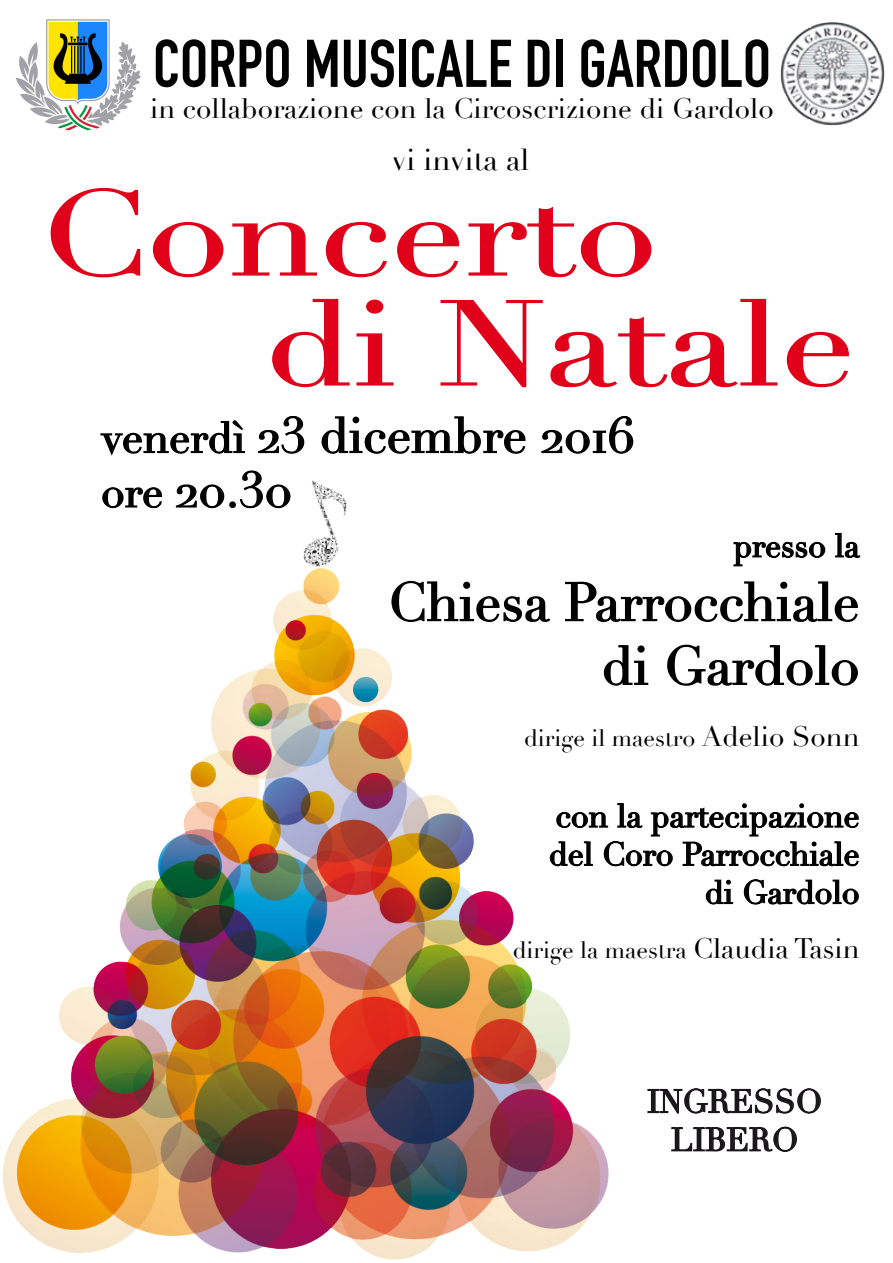
<style>
.page{position:relative;width:893px;height:1263px;background:#fff}
.page>*{position:absolute;margin:0;border:0;box-sizing:border-box;transform-origin:0 0}
.t1{font:118.05px "Didot";color:#e1001a;scale:1.25 1}
.t2{font:700 66.15px "DIN Condensed";color:#000}
.t3{font:53.1px/63.8px "Didot";color:#010101;text-align:right}
.t4{font:48.9px "Didot";color:#010101}
.t5{font:31.8px/38.2px "Didot";color:#010101;text-align:right}
.t6{font:31.8px/38.2px "Didot";color:#1a171b;text-align:center}
.t7{font:29.7px "Didot";color:#000}
.t8{font:27.6px "Didot";color:#000}
.t9{font:23.4px "Didot";color:#000}
.s1{font-size:42.45px}
.s2{font-size:27.6px}
</style>
<div class="page">
<svg style="left:50px;top:187px;width:91px;height:91px"></svg>
<svg style="left:152px;top:221px;width:72px;height:57px"></svg>
<svg style="left:232px;top:222px;width:85px;height:54px"></svg>
<svg style="left:325px;top:221px;width:62px;height:57px"></svg>
<svg style="left:397px;top:221px;width:63px;height:57px"></svg>
<svg style="left:468px;top:206px;width:184px;height:72px"></svg>
<svg style="left:647px;top:1088px;width:174px;height:64px"></svg>
<img style="left:780px;top:22px;width:105px;height:104px">
<img style="left:16px;top:19px;width:125px;height:112px">
<img style="left:3px;top:587px;width:605px;height:673px">
<svg style="left:100px;top:420px;width:145px;height:36px"></svg>
<svg style="left:258px;top:416px;width:47px;height:38px"></svg>
<svg style="left:321px;top:416px;width:205px;height:38px"></svg>
<svg style="left:541px;top:416px;width:93px;height:38px"></svg>
<svg style="left:733px;top:541px;width:93px;height:26px"></svg>
<svg style="left:835px;top:533px;width:26px;height:25px"></svg>
<svg style="left:391px;top:580px;width:160px;height:43px"></svg>
<svg style="left:564px;top:581px;width:294px;height:42px"></svg>
<svg style="left:603px;top:644px;width:46px;height:43px"></svg>
<svg style="left:667px;top:644px;width:191px;height:42px"></svg>
<svg style="left:102px;top:487px;width:61px;height:22px"></svg>
<svg style="left:175px;top:470px;width:84px;height:39px"></svg>
<svg style="left:549px;top:802px;width:310px;height:65px"></svg>
<svg style="left:705px;top:879px;width:29px;height:26px"></svg>
<svg style="left:743px;top:879px;width:116px;height:26px"></svg>
<svg style="left:272px;top:298px;width:78px;height:90px"></svg>
<svg style="left:356px;top:299px;width:38px;height:87px"></svg>
<svg style="left:440px;top:299px;width:103px;height:89px"></svg>
<svg style="left:550px;top:298px;width:228px;height:90px"></svg>
<svg style="left:786px;top:331px;width:63px;height:57px"></svg>
<img style="left:259px;top:473px;width:88px;height:114px">
<h2 class="t2" style="left:153px;top:25px;width:619px">CORPO MUSICALE DI GARDOLO</h2>
<p class="t8" style="left:150px;top:92px;width:625px">in collaborazione con la Circoscrizione di Gardolo</p>
<p class="t7" style="left:392px;top:142px;width:139px">vi invita al</p>
<h1 class="t1" style="left:40px;top:163px;width:495px">Concerto</h1>
<h1 class="t1" style="left:265px;top:273px;width:473px">di Natale</h1>
<h3 class="t4" style="left:102px;top:406px;width:534px"><span class="s1">venerdì</span> 23 dicembre 2016</h3>
<h3 class="t4" style="left:101px;top:460px;width:192px"><span class="s1">ore</span> 20.30</h3>
<p class="t5" style="left:733px;top:527px;width:128px">presso la</p>
<h3 class="t3" style="left:388px;top:571px;width:473px">Chiesa Parrocchiale di Gardolo</h3>
<p class="t9" style="left:524px;top:724px;width:337px">dirige il maestro <span class="s2">Adelio Sonn</span></p>
<p class="t5" style="left:549px;top:797px;width:312px">con la partecipazione del Coro Parrocchiale di Gardolo</p>
<p class="t9" style="left:513px;top:935px;width:348px">dirige la maestra <span class="s2">Claudia Tasin</span></p>
<p class="t6" style="left:647px;top:1083px;width:177px">INGRESSO<br>LIBERO</p>
</div>
